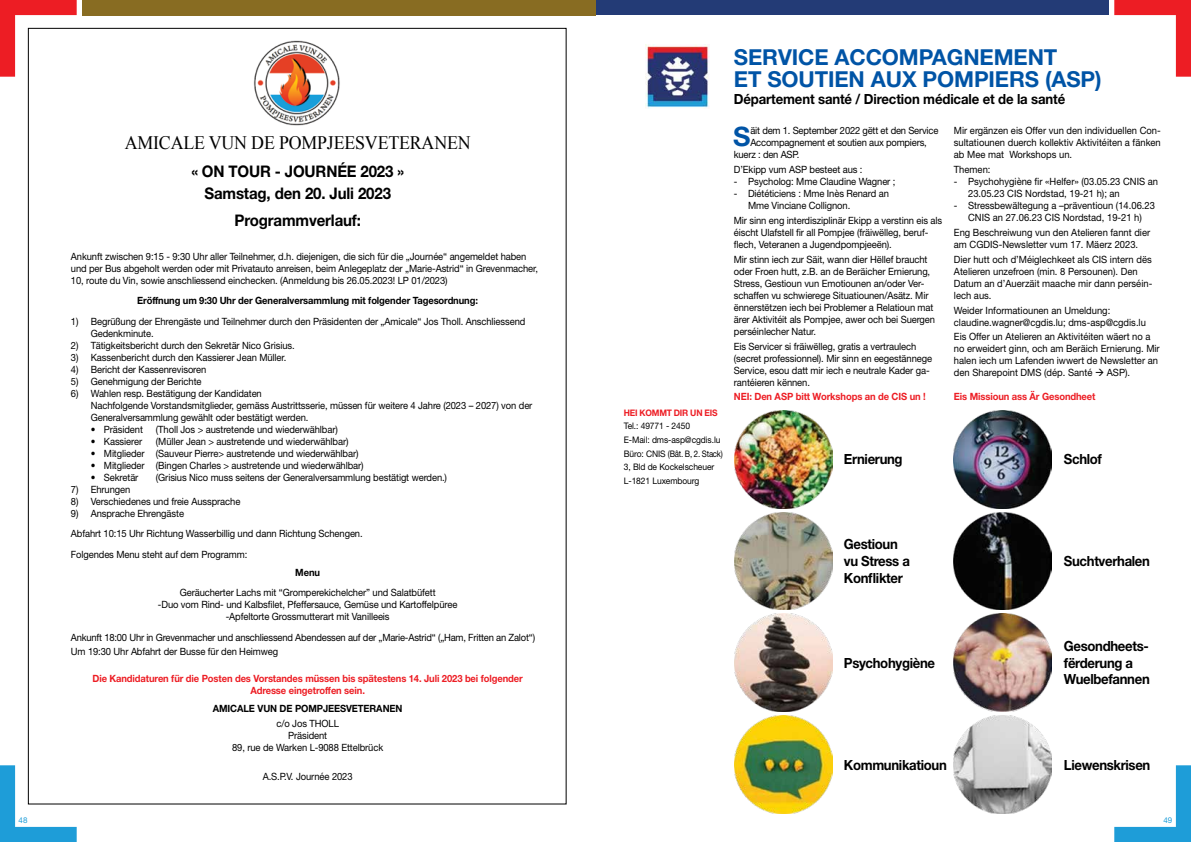
<style>
.page{position:relative;width:1191px;height:842px;background:#fff}
.page>*{position:absolute;margin:0;border:0;box-sizing:border-box;transform-origin:0 0}
.t1{font:700 26.8px "Helvetica Neue LT Std";color:#0054a6}
.t2{font:700 22px/22px "Helvetica Neue LT Std";letter-spacing:-.005em;color:#0054a6}
.t3{font:19px "Times New Roman";letter-spacing:-.01em;color:#000;scale:.94 1}
.t4{font:700 16px/22px "Helvetica Neue LT Std";letter-spacing:-.01em;color:#000;text-align:center;scale:.94 1}
.t5{font:700 14px/16.8px "Helvetica Neue LT Std";letter-spacing:-.025em;color:#000;scale:.94 1}
.t6{font:10px/12px "Helvetica Neue LT Std";letter-spacing:-.01em;color:#000;scale:.94 1}
.t7{font:700 10px/12px "Helvetica Neue LT Std";letter-spacing:-.01em;color:#ed1d24;text-align:center;scale:.94 1}
.t8{font:700 10px "Helvetica Neue LT Std";letter-spacing:-.01em;color:#000;scale:.94 1}
.t9{font:9px/13.6px "Helvetica Neue LT Std";letter-spacing:-.01em;color:#000;scale:.94 1}
.t10{font:700 9px "Helvetica Neue LT Std";letter-spacing:-.025em;color:#ed1d24;scale:.94 1}
.t11{font:8px "Helvetica Neue LT Std";color:#1e9dd8}
</style>
<div class="page">
<img style="left:253px;top:40px;width:87px;height:86px">
<svg style="left:1114px;top:765px;width:77px;height:77px"></svg>
<svg style="left:1114px;top:0;width:77px;height:77px"></svg>
<div style="left:82px;top:0;width:1026px;height:15px;background:#233b76"></div>
<svg style="left:0;top:765px;width:77px;height:77px"></svg>
<svg style="left:0;top:0;width:77px;height:77px"></svg>
<div style="left:82px;top:0;width:513px;height:15px;background:#886c22"></div>
<img style="left:645px;top:45px;width:64px;height:64px">
<img style="left:734px;top:410px;width:98px;height:98px">
<img style="left:734px;top:512px;width:98px;height:98px">
<img style="left:734px;top:614px;width:98px;height:97px">
<img style="left:734px;top:715px;width:98px;height:98px">
<img style="left:954px;top:410px;width:97px;height:98px">
<img style="left:954px;top:512px;width:97px;height:98px">
<img style="left:954px;top:614px;width:97px;height:97px">
<img style="left:954px;top:715px;width:97px;height:98px">
<h3 class="t3" style="left:125px;top:130px;width:369px">AMICALE VUN DE POMPJEESVETERANEN</h3>
<h3 class="t4" style="left:191px;top:160px;width:228px">« ON TOUR - JOURNÉE 2023 »<br>Samstag, den 20. Juli 2023</h3>
<h3 class="t4" style="left:234px;top:209px;width:136px">Programmverlauf:</h3>
<p class="t6" style="left:71px;top:250px;width:498px">Ankunft zwischen 9:15 - 9:30 Uhr aller Teilnehmer, d.h. diejenigen, die sich für die „Journée“ angemeldet haben und per Bus abgeholt werden oder mit Privatauto anreisen, beim Anlegeplatz der „Marie-Astrid“ in Grevenmacher,<br>10, route du Vin, sowie anschliessend einchecken. (Anmeldung bis 26.05.2023! LP 01/2023)</p>
<p class="t8" style="left:137px;top:295px;width:364px">Eröffnung um 9:30 Uhr der Generalversammlung mit folgender Tagesordnung:</p>
<p class="t6" style="left:91px;top:315px;width:464px;text-indent:-20px">1) Begrüßung der Ehrengäste und Teilnehmer durch den Präsidenten der „Amicale“ Jos Tholl. Anschliessend<br>Gedenkminute.</p>
<p class="t6" style="left:71px;top:339px;width:239px">2) Tätigkeitsbericht durch den Sekretär Nico Grisius.</p>
<p class="t6" style="left:71px;top:351px;width:231px">3) Kassenbericht durch den Kassierer Jean Müller.</p>
<p class="t6" style="left:71px;top:363px;width:146px">4) Bericht der Kassenrevisoren</p>
<p class="t6" style="left:71px;top:375px;width:141px">5) Genehmigung der Berichte</p>
<p class="t6" style="left:91px;top:387px;width:471px;text-indent:-20px">6) Wahlen resp. Bestätigung der Kandidaten<br>Nachfolgende Vorstandsmitglieder, gemäss Austrittsserie, müssen für weitere 4 Jahre (2023 – 2027) von der<br>Generalversammlung gewählt oder bestätigt werden.</p>
<p class="t6" style="left:91px;top:423px;width:57px">• Präsident</p>
<p class="t6" style="left:156px;top:423px;width:195px">(Tholl Jos &gt; austretende und wiederwählbar)</p>
<p class="t6" style="left:91px;top:435px;width:56px">• Kassierer</p>
<p class="t6" style="left:156px;top:435px;width:206px">(Müller Jean &gt; austretende und wiederwählbar)</p>
<p class="t6" style="left:91px;top:447px;width:286px">• Mitglieder (Sauveur Pierre&gt; austretende und wiederwählbar)</p>
<p class="t6" style="left:91px;top:459px;width:292px">• Mitglieder (Bingen Charles &gt; austretende und wiederwählbar)</p>
<p class="t6" style="left:91px;top:471px;width:52px">• Sekretär</p>
<p class="t6" style="left:156px;top:471px;width:311px">(Grisius Nico muss seitens der Generalversammlung bestätigt werden.)</p>
<p class="t6" style="left:71px;top:483px;width:65px">7) Ehrungen</p>
<p class="t6" style="left:71px;top:495px;width:182px">8) Verschiedenes und freie Aussprache</p>
<p class="t6" style="left:71px;top:503px;width:312px;line-height:20.5px">9) Ansprache Ehrengäste<br>Abfahrt 10:15 Uhr Richtung Wasserbillig und dann Richtung Schengen.<br>Folgendes Menu steht auf dem Programm:</p>
<p class="t8" style="left:295px;top:566px;width:28px">Menu</p>
<p class="t6" style="left:158px;top:586px;width:320px;text-align:center">Geräucherter Lachs mit “Gromperekichelcher” und Salatbüfett<br>-Duo vom Rind- und Kalbsfilet, Pfeffersauce, Gemüse und Kartoffelpüree -Apfeltorte Grossmutterart mit Vanilleeis</p>
<p class="t6" style="left:71px;top:629px;width:495px;line-height:14.8px">Ankunft 18:00 Uhr in Grevenmacher und anschliessend Abendessen auf der „Marie-Astrid“ („Ham, Fritten an Zalot“)<br>Um 19:30 Uhr Abfahrt der Busse für den Heimweg</p>
<p class="t7" style="left:92px;top:672px;width:459px">Die Kandidaturen für die Posten des Vorstandes müssen bis spätestens 14. Juli 2023 bei folgender<br>Adresse eingetroffen sein.</p>
<p class="t8" style="left:213px;top:702px;width:203px">AMICALE VUN DE POMPJEESVETERANEN</p>
<p class="t6" style="left:232px;top:717px;width:162px;text-align:center">c/o Jos THOLL<br>Präsident<br>89, rue de Warken L-9088 Ettelbrück</p>
<p class="t6" style="left:263px;top:771px;width:97px">A.S.P.V. Journée 2023</p>
<p class="t10" style="left:624px;top:407px;width:101px">HEI KOMMT DIR UN EIS</p>
<p class="t9" style="left:624px;top:419px;width:107px">Tel.: 49771 - 2450<br>E-Mail: dms-asp@cgdis.lu<br>Büro: CNIS (Bât. B, 2. Stack)<br>3, Bld de Kockelscheuer<br>L-1821 Luxembourg</p>
<h2 class="t2" style="left:734px;top:46px;width:369px">SERVICE ACCOMPAGNEMENT<br>ET SOUTIEN AUX POMPIERS (ASP)</h2>
<h3 class="t5" style="left:734px;top:90px;width:354px">Département santé / Direction médicale et de la santé</h3>
<h1 class="t1" style="left:733px;top:120px;width:19px">S</h1>
<p class="t6" style="left:750px;top:125px;width:201px">äit dem 1. September 2022 gëtt et den Service</p>
<p class="t6" style="left:954px;top:125px;width:222px;text-align:justify">Mir ergänzen eis Offer vun den individuellen Con&shy;sultatiounen duerch kollektiv Aktivitéiten a fänken ab Mee mat Workshops un.</p>
<p class="t6" style="left:954px;top:163px;width:40px">Themen:</p>
<p class="t6" style="left:968px;top:175px;width:204px;text-indent:-14px">- Psychohygiène fir «Helfer» (03.05.23 CNIS an<br>23.05.23 CIS Nordstad, 19-21 h); an</p>
<p class="t6" style="left:954px;top:199px;width:215px;text-align:center">- Stressbewältegung a –präventioun (14.06.23<br>CNIS an 27.06.23 CIS Nordstad, 19-21 h)</p>
<p class="t6" style="left:954px;top:226px;width:210px">Eng Beschreiwung vun den Atelieren fannt dier am CGDIS-Newsletter vum 17. Mäerz 2023.</p>
<p class="t6" style="left:954px;top:253px;width:212px">Dier hutt och d’Méiglechkeet als CIS intern dës Atelieren unzefroen (min. 8 Persounen). Den Datum an d’Auerzäit maache mir dann perséin&shy;lech aus.</p>
<p class="t6" style="left:954px;top:304px;width:206px">Weider Informatiounen an Umeldung: claudine.wagner@cgdis.lu; dms-asp@cgdis.lu</p>
<p class="t6" style="left:954px;top:331px;width:220px">Eis Offer un Atelieren an Aktivitéiten wäert no a no erweidert ginn, och am Beräich Ernierung. Mir halen iech um Lafenden iwwert de Newsletter an den Sharepoint DMS (dép. Santé → ASP).</p>
<p class="t7" style="left:954px;top:390px;width:152px">Eis Missioun ass Är Gesondheet</p>
<p class="t6" style="left:750px;top:137px;width:189px">Accompagnement et soutien aux pompiers,</p>
<p class="t6" style="left:734px;top:149px;width:71px">kuerz : den ASP.</p>
<p class="t6" style="left:734px;top:163px;width:138px">D’Ekipp vum ASP besteet aus :</p>
<p class="t6" style="left:734px;top:175px;width:173px">- Psycholog: Mme Claudine Wagner ;</p>
<p class="t6" style="left:748px;top:187px;width:151px;text-indent:-14px">- Diététiciens : Mme Inès Renard an<br>Mme Vinciane Collignon.</p>
<p class="t6" style="left:734px;top:214px;width:223px">Mir sinn eng interdisziplinär Ekipp a verstinn eis als éischt Ulafstell fir all Pompjee (fräiwëlleg, beruf&shy;flech, Veteranen a Jugendpompjeeën).</p>
<p class="t6" style="left:734px;top:253px;width:216px">Mir stinn iech zur Säit, wann dier Hëllef braucht oder Froen hutt, z.B. an de Beräicher Ernierung, Stress, Gestioun vun Emotiounen an/oder Ver&shy;schaffen vu schwierege Situatiounen/Asätz. Mir ënnerstëtzen iech bei Problemer a Relatioun mat ärer Aktivitéit als Pompjee, awer och bei Suergen perséinlecher Natur.</p>
<p class="t6" style="left:734px;top:340px;width:212px">Eis Servicer si fräiwëlleg, gratis a vertraulech (secret professionnel). Mir sinn en eegestännege Service, esou datt mir iech e neutrale Kader ga&shy;rantéieren kënnen.</p>
<p class="t7" style="left:734px;top:391px;width:206px">NEI: Den ASP bitt Workshops an de CIS un !</p>
<h3 class="t5" style="left:844px;top:451px;width:64px">Ernierung</h3>
<h3 class="t5" style="left:1064px;top:451px;width:42px">Schlof</h3>
<h3 class="t5" style="left:844px;top:535px;width:72px">Gestioun vu Stress a<br>Konflikter</h3>
<h3 class="t5" style="left:1064px;top:552px;width:93px">Suchtverhalen</h3>
<h3 class="t5" style="left:844px;top:654px;width:98px">Psychohygiène</h3>
<h3 class="t5" style="left:1064px;top:637px;width:93px">Gesondheets&shy;fërderung a<br>Wuelbefannen</h3>
<h3 class="t5" style="left:844px;top:756px;width:111px">Kommunikatioun</h3>
<h3 class="t5" style="left:1064px;top:756px;width:93px">Liewenskrisen</h3>
<p class="t11" style="left:19px;top:816px;width:10px">48</p>
<p class="t11" style="left:1163px;top:816px;width:10px">49</p>
</div>
